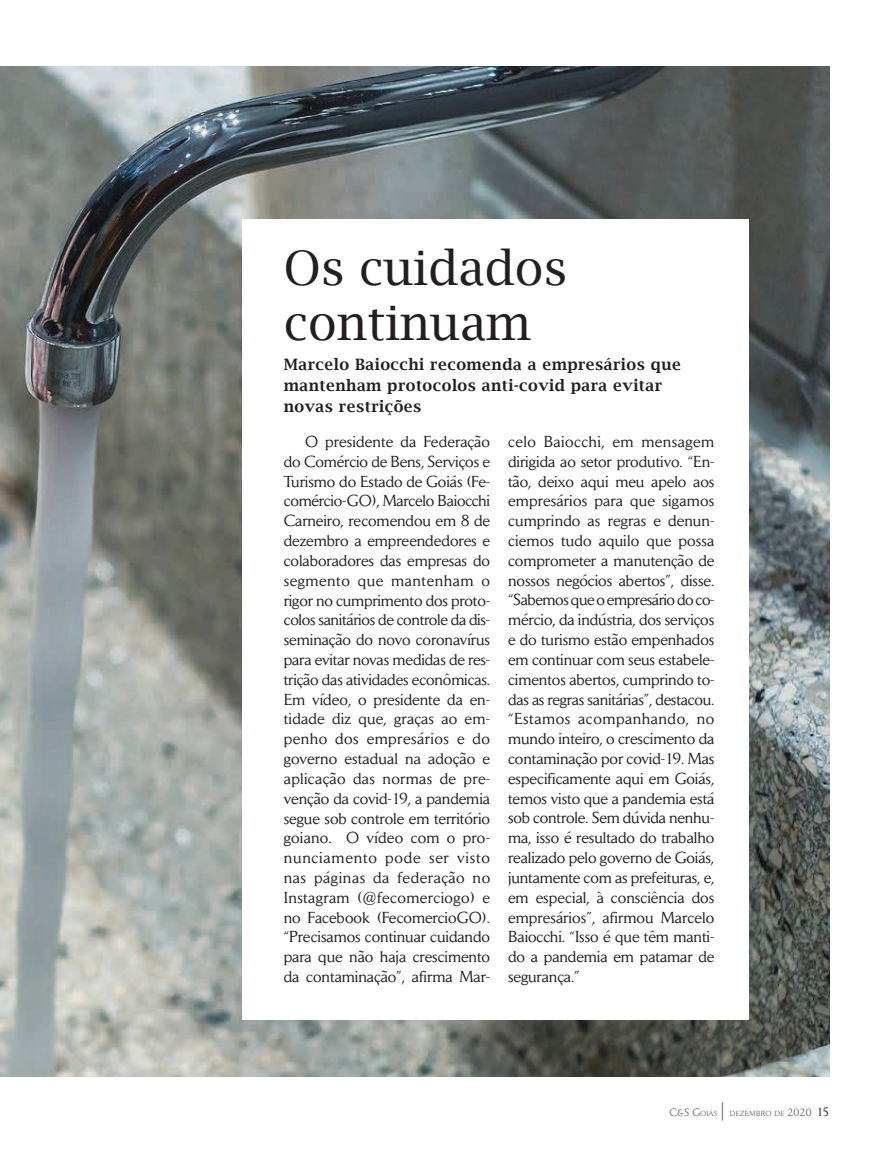
<style>
.page{position:relative;width:893px;height:1149px;background:#fff}
.page>*{position:absolute;margin:0;border:0;box-sizing:border-box;transform-origin:0 0}
.t1{font:47.55px/55.5px "Lucida Bright";color:#231f20}
.t2{font:18px "Daily News";color:#6c6d70}
.t3{font:15.75px/19.8px "Daily News";letter-spacing:-.005em;color:#231f20;text-align:justify}
.t4{font:600 15.75px/21px "Lucida Bright";letter-spacing:.03em;color:#231f20}
.t5{font:10.5px "Daily News";color:#6c6d70}
.t6{font:7.35px "Daily News";letter-spacing:.03em;color:#6c6d70}
.s1{font-size:7.35px}
.s2{font-size:10.5px}
.s3{font-size:12px;color:#231f20}
</style>
<div class="page">
<img style="left:0;top:66px;width:829px;height:1010px">
<div style="left:242px;top:218px;width:506px;height:801px;background:#fff"></div>
<h1 class="t1" style="left:284px;top:240px;width:285px">Os cuidados continuam</h1>
<p class="t4" style="left:284px;top:354px;width:399px">Marcelo Baiocchi recomenda a empresários que mantenham protocolos anti-covid para evitar novas restrições</p>
<p class="t3" style="left:284px;top:431px;width:208px;text-indent:21px">O presidente da Federação do Comércio de Bens, Serviços e Turismo do Estado de Goiás (Fe&shy;comércio-GO), Marcelo Baiocchi Carneiro, recomendou em 8 de dezembro a empreendedores e colaboradores das empresas do segmento que mantenham o rigor no cumprimento dos proto&shy;colos sanitários de controle da dis&shy;seminação do novo coronavírus para evitar novas medidas de res&shy;trição das atividades econômicas.<br>Em vídeo, o presidente da en&shy;tidade diz que, graças ao em&shy;penho dos empresários e do governo estadual na adoção e aplicação das normas de pre&shy;venção da covid-19, a pandemia segue sob controle em território goiano. O vídeo com o pro&shy;nunciamento pode ser visto nas páginas da federação no Instagram (@fecomerciogo) e no Facebook (FecomercioGO). “Precisamos continuar cuidando para que não haja crescimento da contaminação”, afirma Mar-</p>
<p class="t3" style="left:508px;top:431px;width:208px">celo Baiocchi, em mensagem dirigida ao setor produtivo. “En&shy;tão, deixo aqui meu apelo aos empresários para que sigamos cumprindo as regras e denun&shy;ciemos tudo aquilo que possa comprometer a manutenção de nossos negócios abertos”, disse. “Sabemos que o empresário do co&shy;mércio, da indústria, dos serviços e do turismo estão empenhados em continuar com seus estabele&shy;cimentos abertos, cumprindo to&shy;das as regras sanitárias”, destacou. “Estamos acompanhando, no mundo inteiro, o crescimento da contaminação por covid-19. Mas especificamente aqui em Goiás, temos visto que a pandemia está sob controle. Sem dúvida nenhu&shy;ma, isso é resultado do trabalho realizado pelo governo de Goiás, juntamente com as prefeituras, e, em especial, à consciência dos empresários”, afirmou Marcelo Baiocchi. “Isso é que têm manti&shy;do a pandemia em patamar de segurança.”</p>
<p class="t5" style="left:669px;top:1105px;width:49px">C&amp;S G<span class="s1">OIÁS</span></p>
<p class="t2" style="left:720px;top:1098px;width:6px">|</p>
<p class="t6" style="left:730px;top:1108px;width:101px">DEZEMBRO DE <span class="s2">2020</span> <span class="s3">15</span></p>
</div>
